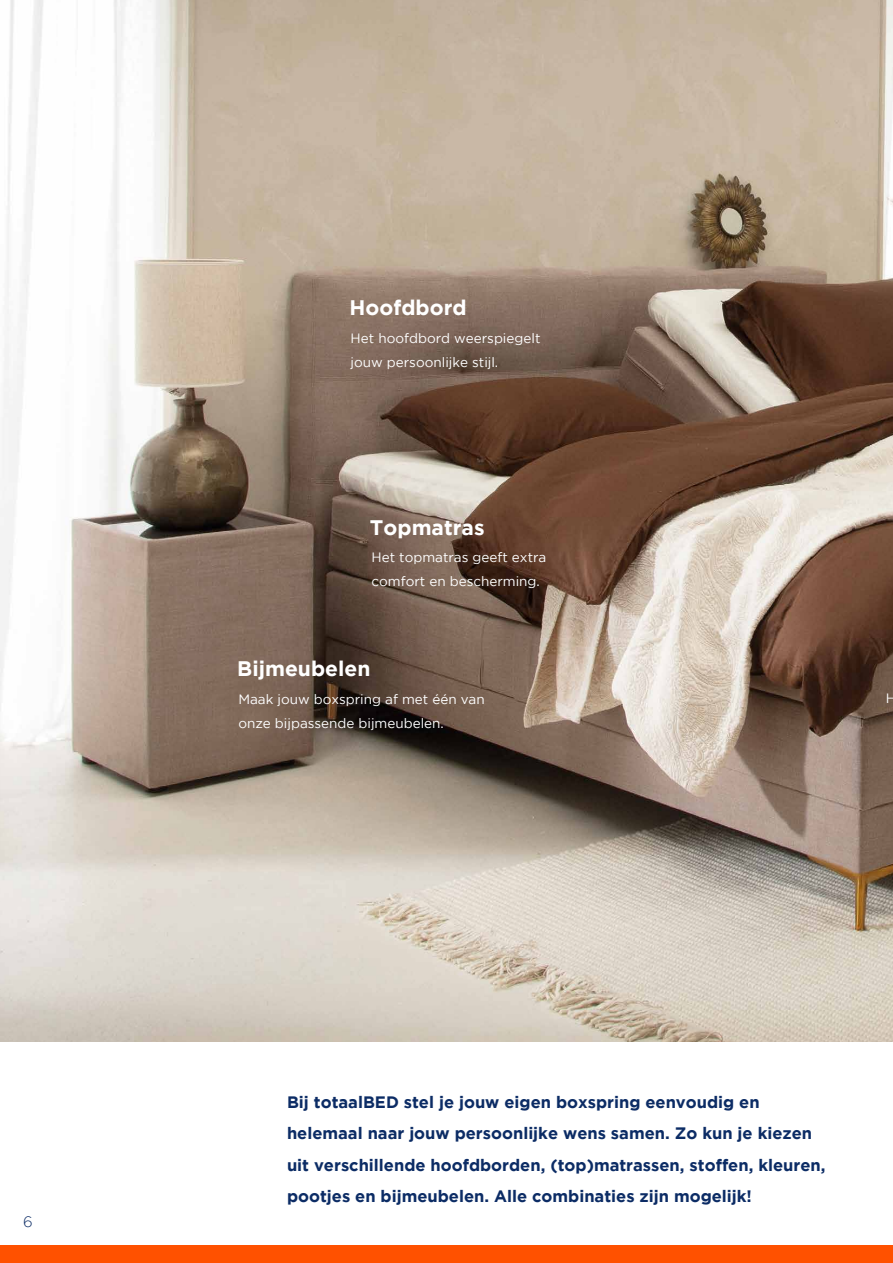
<style>
.page{position:relative;width:893px;height:1263px;background:#fff}
.page>*{position:absolute;margin:0;border:0;box-sizing:border-box;transform-origin:0 0}
.t1{font:700 21px "Gotham";color:#fff}
.t2{font:700 16.5px/31.5px "Gotham";color:#0c2c65}
.t3{font:300 15px "Gotham";color:#0c2c65}
.t4{font:13.5px/24px "Gotham";color:#fff}
</style>
<div class="page">
<img style="left:0;top:0;width:893px;height:1041px">
<div style="left:0;top:1246px;width:893px;height:17px;background:#ff5100"></div>
<p class="t3" style="left:23px;top:1213px;width:11px">6</p>
<p class="t1" style="left:350px;top:295px;width:119px">Hoofdbord</p>
<p class="t4" style="left:351px;top:326px;width:191px">Het hoofdbord weerspiegelt jouw persoonlijke stijl.</p>
<p class="t1" style="left:370px;top:515px;width:116px">Topmatras</p>
<p class="t4" style="left:371px;top:545px;width:176px">Het topmatras geeft extra comfort en bescherming.</p>
<p class="t1" style="left:237px;top:657px;width:135px">Bijmeubelen</p>
<p class="t4" style="left:238px;top:687px;width:248px">Maak jouw boxspring af met één van onze bijpassende bijmeubelen.</p>
<p class="t4" style="left:886px;top:686px;width:12px">H</p>
<p class="t2" style="left:287px;top:1085px;width:540px">Bij totaalBED stel je jouw eigen boxspring eenvoudig en helemaal naar jouw persoonlijke wens samen. Zo kun je kiezen uit verschillende hoofdborden, (top)matrassen, stoffen, kleuren, pootjes en bijmeubelen. Alle combinaties zijn mogelijk!</p>
</div>
